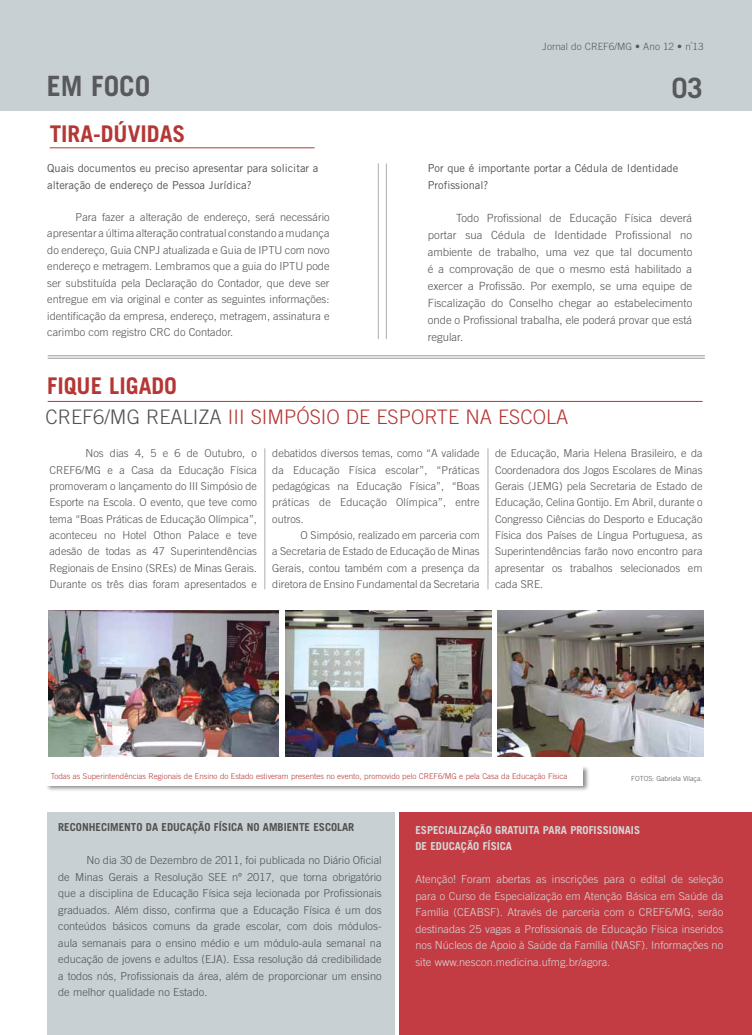
<style>
.page{position:relative;width:752px;height:1035px;background:#fff}
.page>*{position:absolute;margin:0;border:0;box-sizing:border-box;transform-origin:0 0}
.t1{font:700 28px "Trade Gothic";color:#58595b}
.t2{font:700 23px "Trade Gothic";color:#b53735}
.t3{font:300 20px "Trade Gothic";color:#b53735}
.t4{font:300 20px "Trade Gothic";color:#505150}
.t5{font:300 11.3px/17px "Trade Gothic";color:#505150;text-align:justify}
.t6{font:300 11px/16.5px "Trade Gothic";color:#505150;text-align:justify}
.t7{font:300 11px/16.5px "Trade Gothic";color:#d5d7d8;text-align:justify}
.t8{font:11px/17px "Trade Gothic";color:#505150}
.t9{font:700 11px "Trade Gothic";color:#d5d7d8}
.t10{font:700 11px "Trade Gothic";color:#505150}
.t11{font:300 10.9px/16.3px "Trade Gothic";color:#505150;text-align:justify}
.t12{font:300 10px "Trade Gothic";color:#58595b}
.t13{font:300 8px "Trade Gothic";color:#b53735}
.t14{font:300 7px "Trade Gothic";color:#505150}
.s1{color:#505150}
</style>
<div class="page">
<div style="left:47px;top:813px;width:347px;height:222px;background:#c9d0d4"></div>
<div style="left:398px;top:813px;width:353px;height:222px;background:#c33c44"></div>
<div style="left:0;top:0;width:751px;height:111px;background:#c9d0d4"></div>
<hr style="left:377px;top:163px;width:1px;height:176px;background:#abadb0">
<hr style="left:264px;top:448px;width:1px;height:141px;background:#abadb0">
<hr style="left:487px;top:448px;width:1px;height:141px;background:#abadb0">
<hr style="left:386px;top:164px;width:1px;height:175px;background:#abadb0">
<hr style="left:48px;top:355px;width:656px;height:1px;background:#abadb0">
<hr style="left:48px;top:358px;width:656px;height:1px;background:#abadb0">
<hr style="left:48px;top:401px;width:654px;height:1px;background:#b43836">
<hr style="left:50px;top:147px;width:264px;height:1px;background:#b43836">
<img style="left:48px;top:610px;width:230px;height:146px">
<img style="left:285px;top:610px;width:205px;height:146px">
<img style="left:497px;top:610px;width:206px;height:146px">
<div style="left:45px;top:765px;width:544px;height:27px;background:#000;opacity:.45"></div>
<div style="left:46px;top:767px;width:537px;height:19px;background:#fff"></div>
<p class="t12" style="left:542px;top:40px;width:162px">Jornal do CREF6/MG • Ano 12 • n<sup>º</sup>13</p>
<h1 class="t1" style="left:47px;top:69px;width:105px">EM FOCO</h1>
<h1 class="t1" style="left:671px;top:71px;width:33px">03</h1>
<h2 class="t2" style="left:50px;top:120px;width:103px">TIRA-DÚVIDAS</h2>
<p class="t8" style="left:47px;top:159px;width:272px">Quais documentos eu preciso apresentar para solicitar a alteração de endereço de Pessoa Jurídica?</p>
<p class="t6" style="left:47px;top:208px;width:284px;text-indent:28px">Para fazer a alteração de endereço, será necessário apresentar a última alteração contratual constando a mudança do endereço, Guia CNPJ atualizada e Guia de IPTU com novo endereço e metragem. Lembramos que a guia do IPTU pode ser substituída pela Declaração do Contador, que deve ser entregue em via original e conter as seguintes informações: identificação da empresa, endereço, metragem, assinatura e carimbo com registro CRC do Contador.</p>
<p class="t8" style="left:427px;top:160px;width:252px;line-height:16.5px">Por que é importante portar a Cédula de Identidade<br>Profissional?</p>
<p class="t5" style="left:427px;top:209px;width:266px;text-indent:28px">Todo Profissional de Educação Física deverá portar sua Cédula de Identidade Profissional no ambiente de trabalho, uma vez que tal documento é a comprovação de que o mesmo está habilitado a exercer a Profissão. Por exemplo, se uma equipe de Fiscalização do Conselho chegar ao estabelecimento onde o Profissional trabalha, ele poderá provar que está regular.</p>
<h2 class="t2" style="left:47px;top:371px;width:105px">FIQUE LIGADO</h2>
<h3 class="t4" style="left:45px;top:405px;width:112px">CREF6/MG reali</h3>
<h3 class="t3" style="left:198px;top:405px;width:122px"><span class="s1">za</span> III Simpósio</h3>
<h3 class="t3" style="left:346px;top:405px;width:55px">de Esporte</h3>
<h3 class="t3" style="left:465px;top:405px;width:57px">na Escola</h3>
<p class="t11" style="left:49px;top:445px;width:209px;text-indent:36px">Nos dias 4, 5 e 6 de Outubro, o CREF6/MG e a Casa da Educação Física promoveram o lançamento do III Simpósio de Esporte na Escola. O evento, que teve como tema “Boas Práticas de Educação Olímpica”, aconteceu no Hotel Othon Palace e teve adesão de todas as 47 Superintendências Regionais de Ensino (SREs) de Minas Gerais.<br>Durante os três dias foram apresentados e</p>
<p class="t11" style="left:272px;top:445px;width:209px">debatidos diversos temas, como “A validade da Educação Física escolar”, “Práticas pedagógicas na Educação Física”, “Boas práticas de Educação Olímpica”, entre outros.</p>
<p class="t11" style="left:272px;top:527px;width:209px;text-indent:28px">O Simpósio, realizado em parceria com a Secretaria de Estado de Educação de Minas Gerais, contou também com a presença da diretora de Ensino Fundamental da Secretaria</p>
<p class="t11" style="left:495px;top:445px;width:209px">de Educação, Maria Helena Brasileiro, e da Coordenadora dos Jogos Escolares de Minas Gerais (JEMG) pela Secretaria de Estado de Educação, Celina Gontijo. Em Abril, durante o Congresso Ciências do Desporto e Educação Física dos Países de Língua Portuguesa, as Superintendências farão novo encontro para apresentar os trabalhos selecionados em cada SRE.</p>
<p class="t13" style="left:51px;top:771px;width:518px">Todas as Superintendências Regionais de Ensino do Estado estiveram presentes no evento, promovido pelo CREF6/MG e pela Casa da Educação Física</p>
<p class="t14" style="left:631px;top:774px;width:73px">FOTOS: Gabriela Vilaça.</p>
<p class="t10" style="left:58px;top:820px;width:44px">RECONHECIME</p>
<p class="t10" style="left:124px;top:820px;width:63px">NTO DA EDUCAÇÃO</p>
<p class="t10" style="left:214px;top:820px;width:15px">FÍSICA</p>
<p class="t10" style="left:246px;top:820px;width:74px">NOAMBIENTE ESCOLAR</p>
<p class="t6" style="left:58px;top:852px;width:325px;text-indent:28px">No dia 30 de Dezembro de 2011, foi publicada no Diário Oficial de Minas Gerais a Resolução SEE nº 2017, que torna obrigatório que a disciplina de Educação Física seja lecionada por Profissionais graduados. Além disso, confirma que a Educação Física é um dos conteúdos básicos comuns da grade escolar, com dois módulos&shy;aula semanais para o ensino médio e um módulo-aula semanal na educação de jovens e adultos (EJA). Essa resolução dá credibilidade a todos nós, Profissionais da área, além de proporcionar um ensino de melhor qualidade no Estado.</p>
<p class="t9" style="left:415px;top:823px;width:12px">ESPECIALIZAÇÃO</p>
<p class="t9" style="left:495px;top:823px;width:55px">GRATUITA PARA</p>
<p class="t9" style="left:570px;top:823px;width:13px">PROFISSIO</p>
<p class="t9" style="left:617px;top:823px;width:13px">NAIS</p>
<p class="t9" style="left:415px;top:839px;width:41px">DE EDUCAÇÃO</p>
<p class="t9" style="left:482px;top:839px;width:15px">FÍSICA</p>
<p class="t7" style="left:415px;top:871px;width:309px">Atenção! Foram abertas as inscrições para o edital de seleção para o Curso de Especialização em Atenção Básica em Saúde da Família (CEABSF). Através de parceria com o CREF6/MG, serão destinadas 25 vagas a Profissionais de Educação Física inseridos nos Núcleos de Apoio à Saúde da Família (NASF). Informações no site www.nescon.medicina.ufmg.br/agora.</p>
</div>
